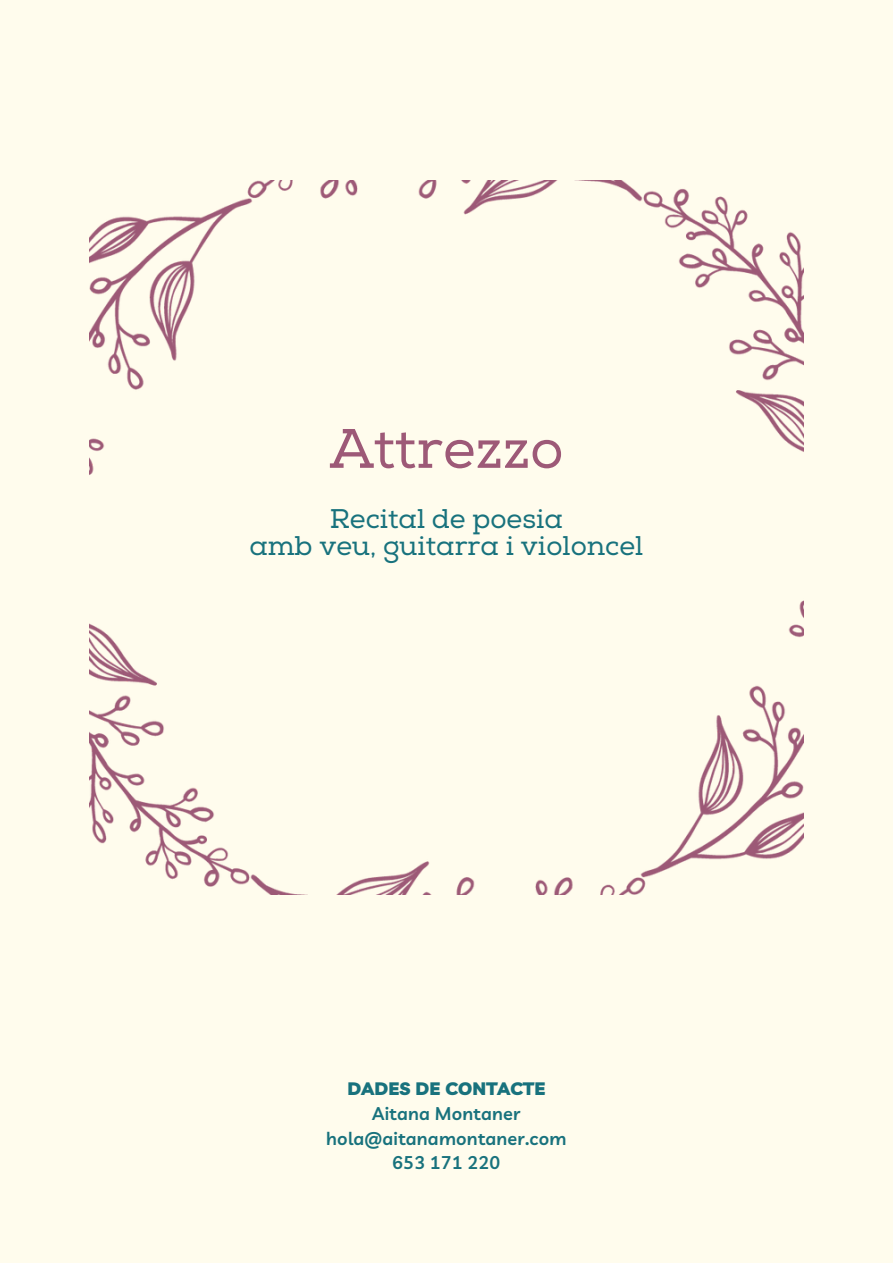
<style>
.page{position:relative;width:893px;height:1264px;background:#fff}
.page>*{position:absolute;margin:0;border:0;box-sizing:border-box;transform-origin:0 0}
.t1{font:55.5px "Nexa Slab";color:#9d5977}
.t2{font:27px/27px "Nexa Slab";color:#18727d;text-align:center}
.t3{font:600 18px/24.8px "Livvic";letter-spacing:.01em;color:#18727d;text-align:center}
.t4{font:900 18px "Livvic";letter-spacing:.01em;color:#18727d}
</style>
<div class="page">
<div style="left:0;top:0;width:892px;height:1262px;background:#fffced"></div>
<img style="left:89px;top:181px;width:714px;height:713px">
<h1 class="t1" style="left:329px;top:416px;width:236px">Attrezzo</h1>
<h2 class="t2" style="left:249px;top:506px;width:395px">Recital de poesia<br>amb veu, guitarra i violoncel</h2>
<p class="t4" style="left:347px;top:1076px;width:199px">DADES DE CONTACTE</p>
<p class="t3" style="left:326px;top:1100px;width:242px">Aitana Montaner hola@aitanamontaner.com<br>653 171 220</p>
</div>
